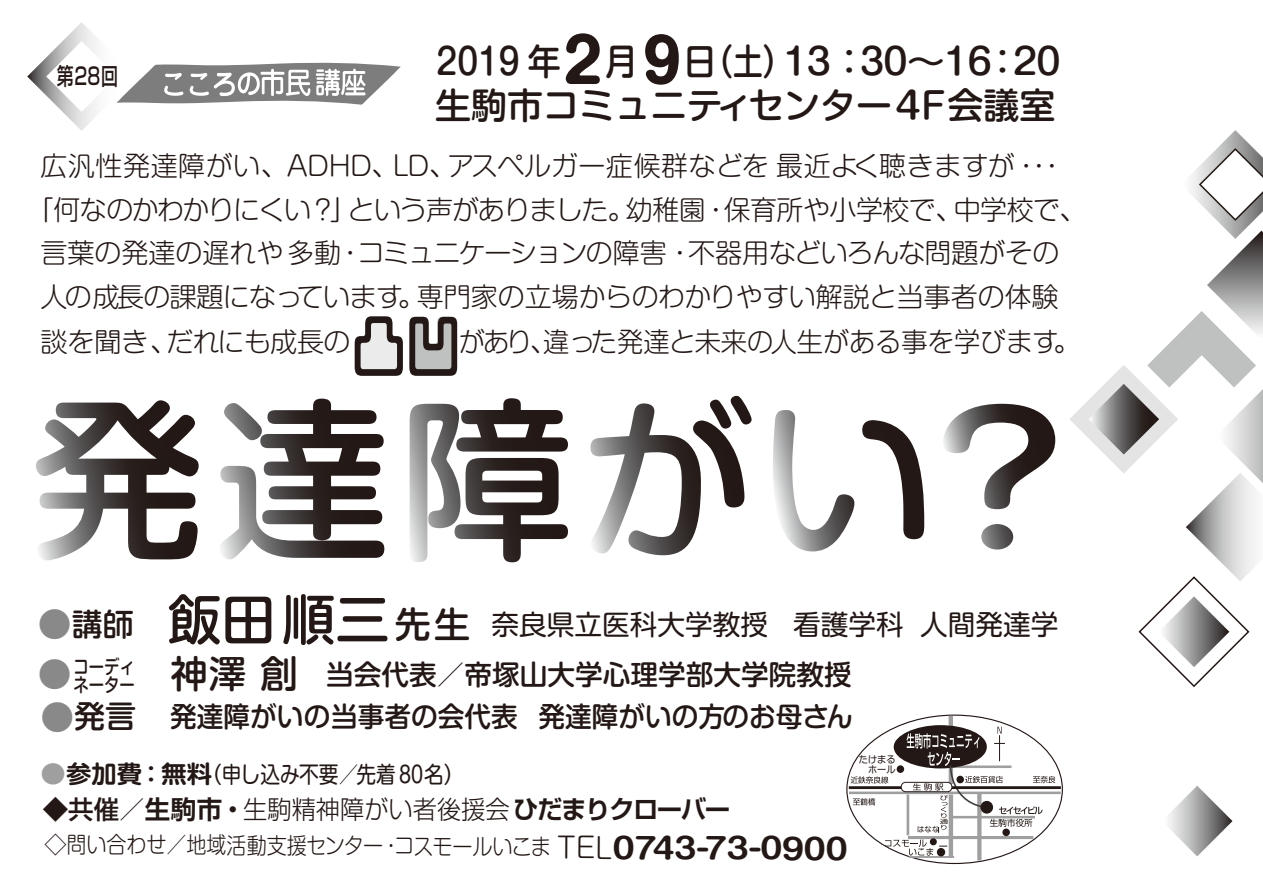
<style>
.page{position:relative;width:1263px;height:893px;background:#fff}
.page>*{position:absolute;margin:0;border:0;box-sizing:border-box;transform-origin:0 0}
.t1{font:500 67.65px "Shin M Go Pro";color:#231815;scale:.83 1}
.t2{font:500 36px/43.8px "Shin M Go Pro";color:#231815;scale:.92 1}
.t3{font:27.6px/50.1px "Shin M Go Pro";color:#231815}
.t4{font:500 27.6px "Shin M Go Pro";color:#231815;scale:.96 1}
.t5{font:300 27px/43.5px "Shin M Go Pro";letter-spacing:-.02em;color:#231815;text-align:center}
.t6{font:300 27px "Shin M Go Pro";color:#231815}
.t7{font:700 25.5px "Shin Go Pro De";letter-spacing:-.06em;color:#231815}
.t8{font:500 23.55px "Shin Go Pro";color:#231815;scale:.72 1}
.t9{font:22.8px "Shin M Go Pro";color:#231815;scale:.86 1}
.t10{font:300 22.5px "Shin M Go Pro";letter-spacing:-.01em;color:#231815}
.t11{font:500 19.2px/18px "Shin M Go Pro";color:#231815;scale:.8 1}
.t12{font:9.6px/9.6px "Shin M Go Pro";color:#231815;text-align:right;scale:.95 1}
.t13{font:7.35px "Shin M Go Pro";color:#231815}
.s1{font-weight:700;font-size:60.45px}
.s2{font-weight:700;font-size:58.8px}
.s3{font-weight:500;font-size:33.75px;color:#898989}
.s4{font-weight:500;font-size:31.05px}
.s5{font-weight:500;font-size:53.85px}
.s6{font-weight:500;font-size:36px}
.s7{font-weight:500;font-size:33.75px}
.s8{font-weight:500;font-size:37.65px}
.s9{font-weight:500}
.s10{font-size:33.75px;color:#898989}
.s11{font-size:31.05px}
.s12{font-family:"Shin M Go Pro De";font-weight:700;font-size:24.15px;color:#9f9fa0}
.s13{font-family:"Shin M Go Pro De";font-weight:700;font-size:24.15px}
.s14{font-family:"Shin Go Pro";font-weight:500}
.s15{font-family:"Shin Go Pro";font-weight:300}
.s16{font-size:28.5px}
.s17{font-family:"Shin M Go Pro De";font-weight:700;font-size:28.5px}
</style>
<div class="page">
<svg style="left:356px;top:316px;width:43px;height:60px"></svg>
<svg style="left:412px;top:317px;width:41px;height:58px;background:#c6c7c7"></svg>
<svg style="left:36px;top:400px;width:163px;height:160px"></svg>
<svg style="left:220px;top:399px;width:164px;height:160px"></svg>
<svg style="left:410px;top:398px;width:158px;height:164px"></svg>
<svg style="left:590px;top:396px;width:162px;height:159px"></svg>
<svg style="left:773px;top:410px;width:151px;height:141px"></svg>
<svg style="left:943px;top:404px;width:112px;height:146px"></svg>
<svg style="left:977px;top:833px;width:4px;height:27px"></svg>
<hr style="left:949px;top:794px;width:4px;height:64px;background:#9f9fa0">
<div style="left:948px;top:716px;width:5px;height:68px;background:#9f9fa0"></div>
<hr style="left:906px;top:794px;width:3px;height:41px;background:#9f9fa0">
<hr style="left:909px;top:856px;width:45px;height:2px;background:#9f9fa0">
<hr style="left:849px;top:791px;width:212px;height:3px;background:#9f9fa0">
<hr style="left:908px;top:836px;width:125px;height:3px;background:#9f9fa0">
<div style="left:897px;top:765px;width:7px;height:8px;background:#231815;border-radius:50%"></div>
<div style="left:937px;top:848px;width:8px;height:8px;background:#231815;border-radius:50%"></div>
<div style="left:930px;top:838px;width:7px;height:7px;background:#231815;border-radius:50%"></div>
<div style="left:894px;top:726px;width:92px;height:42px;background:#231815;border-radius:50%"></div>
<div style="left:894px;top:725px;width:93px;height:43px;border:2px solid #231815;border-radius:50%"></div>
<svg style="left:885px;top:839px;width:48px;height:17px"></svg>
<hr style="left:849px;top:786px;width:212px;height:3px;background:#231815">
<div style="left:901px;top:782px;width:51px;height:10px;background:#fff;border-radius:5px"></div>
<div style="left:901px;top:782px;width:51px;height:10px;border:1px solid #231815;border-radius:5px"></div>
<div style="left:1002px;top:828px;width:8px;height:8px;background:#231815;border-radius:50%"></div>
<svg style="left:851px;top:776px;width:37px;height:8px"></svg>
<svg style="left:853px;top:798px;width:22px;height:7px"></svg>
<svg style="left:906px;top:727px;width:149px;height:106px"></svg>
<svg style="left:27px;top:22px;width:374px;height:109px"></svg>
<svg style="left:1168px;top:786px;width:64px;height:70px"></svg>
<svg style="left:1070px;top:130px;width:193px;height:557px"></svg>
<p class="t8" style="left:57px;top:57px;width:87px">第28回</p>
<h2 class="t2" style="left:435px;top:35px;width:681px">2019 年<span class="s1">2</span>月 <span class="s2">9</span>日（土）13：30～16：20生駒市コミュニティセンター4F会議室</h2>
<p class="t5" style="left:27px;top:141px;width:1061px">広汎性発達障がい、ADHD、LD、アスペルガー症候群などを最近よく聴きますが・・・<br>「何なのかわかりにくい？」という声がありました。幼稚園・保育所や小学校で、中学校で、言葉の発達の遅れや 多動・コミュニケーションの障害・不器用などいろんな問題がその<br>人の成長の課題になっています。専門家の立場からのわかりやすい解説と当事者の体験</p>
<h1 class="t1" style="left:349px;top:291px;width:136px">凸凹</h1>
<p class="t6" style="left:459px;top:320px;width:622px">があり、違った発達と未来の人生がある事を学びます。</p>
<p class="t5" style="left:40px;top:316px;width:311px">談を聞き、だれにも成長の</p>
<p class="t3" style="left:38px;top:596px;width:1022px"><span class="s3">●</span><span class="s4">講師</span> <span class="s5">飯田順三</span><span class="s6">先生</span> 奈良県立医科大学教授 看護学科 人間発達学<span class="s3">●</span><span class="s7">　　</span> <span class="s8">神澤 創</span> <span class="s9">当会代表／帝塚山大学心理学部大学院教授</span></p>
<p class="t4" style="left:40px;top:694px;width:877px"><span class="s10">●</span><span class="s11">発言</span> 発達障がいの当事者の会代表 発達障がいの方のお母さん　</p>
<p class="t11" style="left:74px;top:655px;width:78px">コーディネーター</p>
<p class="t9" style="left:41px;top:755px;width:493px"><span class="s12">●</span><span class="s13">参加費：無料</span>（申し込み不要／先着 80名）</p>
<p class="t7" style="left:43px;top:788px;width:689px"><span class="s14">◆共催／</span>生駒市・<span class="s15">生駒精神障がい者後援会</span>ひだまりクローバー</p>
<p class="t10" style="left:44px;top:827px;width:805px">◇問い合わせ／地域活動支援センター・コスモールいこま <span class="s16">TEL</span><span class="s17">0743-73-0900</span></p>
<p class="t12" style="left:859px;top:754px;width:40px">たけまるホール</p>
<p class="t13" style="left:917px;top:823px;width:24px">はなな</p>
</div>
